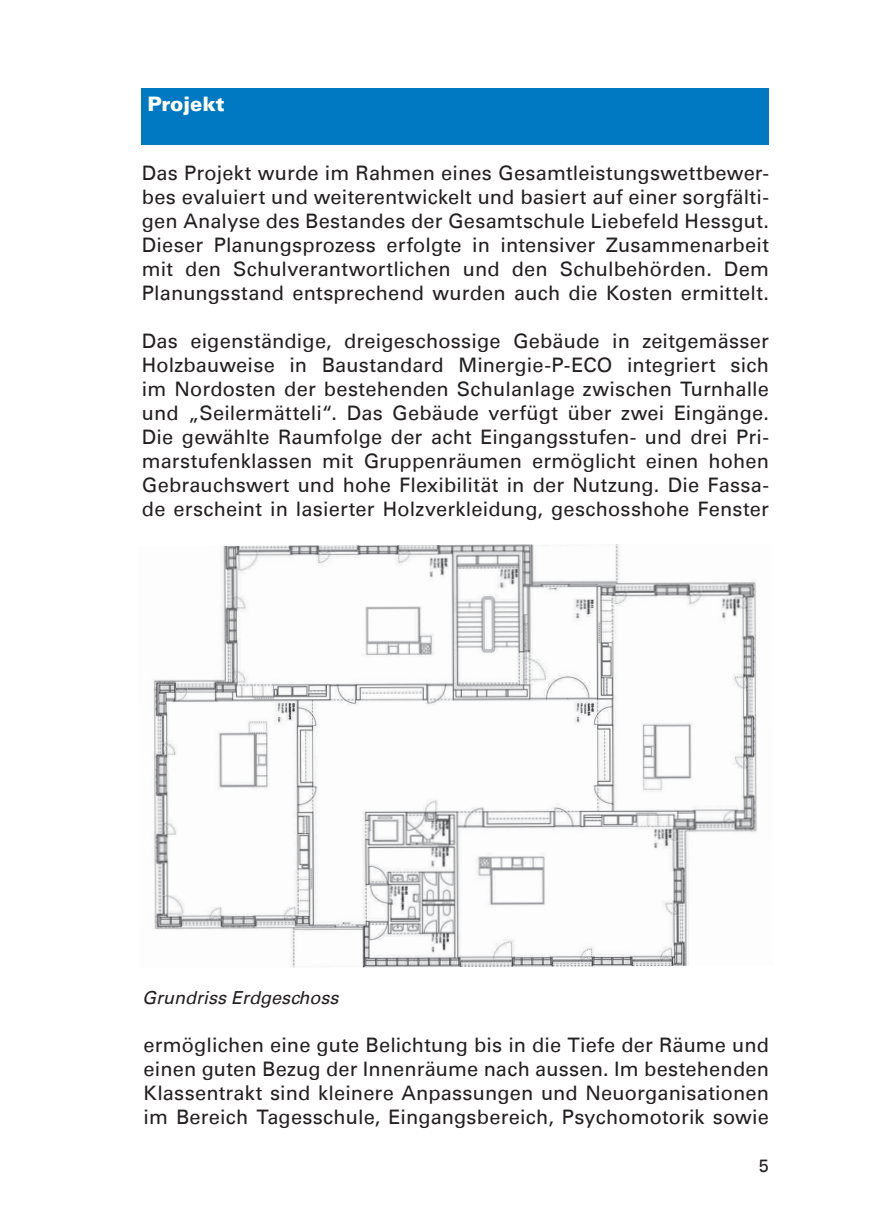
<style>
.page{position:relative;width:874px;height:1225px;background:#fff}
.page>*{position:absolute;margin:0;border:0;box-sizing:border-box;transform-origin:0 0}
.t1{font:20px/24px "Univers LT";letter-spacing:.01em;color:#231f20;text-align:justify}
.t2{font:900 20px "Univers LT";color:#fff}
.t3{font:italic 18px "Univers LT";color:#231f20}
.t4{font:18px "Univers LT";color:#231f20}
</style>
<div class="page">
<div style="left:142px;top:88px;width:626px;height:57px;background:#0079c2"></div>
<img style="left:153px;top:544px;width:604px;height:424px">
<p class="t2" style="left:147px;top:91px;width:78px">Projekt</p>
<p class="t1" style="left:142px;top:161px;width:628px">Das Projekt wurde im Rahmen eines Gesamtleistungswettbewer&shy;bes evaluiert und weiterentwickelt und basiert auf einer sorgfälti&shy;gen Analyse des Bestandes der Gesamtschule Liebefeld Hessgut.<br>Dieser Planungsprozess erfolgte in intensiver Zusammenarbeit mit den Schulverantwortlichen und den Schulbehörden. Dem Planungsstand entsprechend wurden auch die Kosten ermittelt.</p>
<p class="t1" style="left:142px;top:329px;width:628px">Das eigenständige, dreigeschossige Gebäude in zeitgemässer Holzbauweise in Baustandard Minergie-P-ECO integriert sich im Nordosten der bestehenden Schulanlage zwischen Turnhalle und „Seilermätteli“. Das Gebäude verfügt über zwei Eingänge.<br>Die gewählte Raumfolge der acht Eingangsstufen- und drei Pri&shy;marstufenklassen mit Gruppenräumen ermöglicht einen hohen Gebrauchswert und hohe Flexibilität in der Nutzung. Die Fassa&shy;de erscheint in lasierter Holzverkleidung, geschosshohe Fenster</p>
<p class="t3" style="left:142px;top:987px;width:198px">Grundriss Erdgeschoss</p>
<p class="t1" style="left:143px;top:1033px;width:626px">ermöglichen eine gute Belichtung bis in die Tiefe der Räume und einen guten Bezug der Innenräume nach aussen. Im bestehenden Klassentrakt sind kleinere Anpassungen und Neuorganisationen im Bereich Tagesschule, Eingangsbereich, Psychomotorik sowie</p>
<p class="t4" style="left:758px;top:1154px;width:12px">5</p>
</div>
